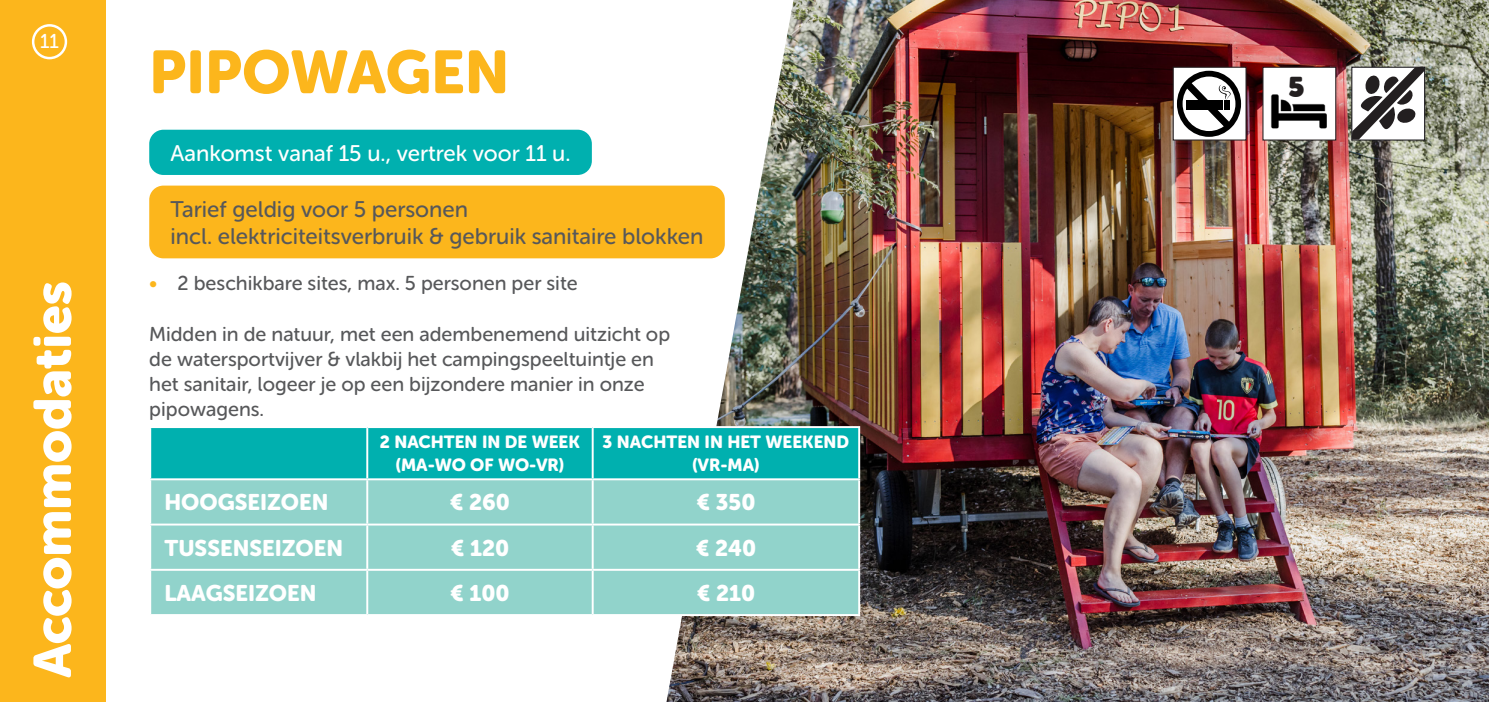
<style>
.page{position:relative;width:1489px;height:702px;background:#fff}
.page>*{position:absolute;margin:0;border:0;box-sizing:border-box;transform-origin:0 0}
.Paragraph_Style_1{font:60px "Museo Sans Rounded 900";color:#fcb61c}
.Paragraph_Style_1-2{font:52.5px "Museo Sans Rounded 900";color:#fff}
.t1{font:28px "Museo Sans Rounded";color:#231f20}
.arcering_geel{font:22.5px/27.5px "Museo Sans Rounded 500";color:#57585a}
.Paragraph_Style_1-3{font:22.5px "Museo Sans Rounded 900";color:#fff}
.arcering_aankomst{font:22.5px "Museo Sans Rounded 500";color:#fff}
.t2{font:20px/25px "Museo Sans Rounded 500";color:#57585a}
.t3{font:20px "Museo Sans Rounded 500";color:#fff}
.Paragraph_Style_1-4{font:17.5px "Museo Sans Rounded 900";color:#fff}
.s1{color:#fcb61c}
</style>
<div class="page">
<img style="left:666px;top:0;width:822px;height:702px">
<svg style="left:1351px;top:66px;width:73px;height:74px"></svg>
<div style="left:1262px;top:67px;width:74px;height:73px;background:#fff;border:1px solid #241f21"></div>
<div style="left:1172px;top:67px;width:74px;height:73px;background:#fff;border:1px solid #241f21"></div>
<svg style="left:1177px;top:71px;width:63px;height:66px"></svg>
<img style="left:1271px;top:94px;width:56px;height:35px">
<div style="left:149px;top:130px;width:443px;height:45px;background:#00b0af;border-radius:14px"></div>
<div style="left:149px;top:185px;width:575px;height:73px;background:#fcb61c;border-radius:14px"></div>
<div style="left:0;top:0;width:106px;height:702px;background:#fcb61c"></div>
<div style="left:32px;top:24px;width:35px;height:35px;border:2px solid #fff;border-radius:50%"></div>
<div style="left:151px;top:428px;width:707px;height:50px;background:#00b0af"></div>
<div style="left:151px;top:480px;width:707px;height:134px;background:#91d3cb"></div>
<hr style="left:366px;top:428px;width:2px;height:50px;background:#fff">
<hr style="left:592px;top:426px;width:268px;height:2px;background:#fff">
<hr style="left:591px;top:428px;width:2px;height:50px;background:#fff">
<hr style="left:858px;top:428px;width:2px;height:50px;background:#fff">
<hr style="left:366px;top:480px;width:2px;height:43px;background:#fff">
<hr style="left:592px;top:478px;width:268px;height:2px;background:#fff">
<hr style="left:591px;top:480px;width:2px;height:43px;background:#fff">
<hr style="left:858px;top:480px;width:2px;height:43px;background:#fff">
<hr style="left:149px;top:523px;width:218px;height:2px;background:#fff">
<hr style="left:367px;top:523px;width:225px;height:2px;background:#fff">
<hr style="left:366px;top:525px;width:2px;height:43px;background:#fff">
<hr style="left:592px;top:523px;width:268px;height:2px;background:#fff">
<hr style="left:591px;top:525px;width:2px;height:43px;background:#fff">
<hr style="left:858px;top:525px;width:2px;height:43px;background:#fff">
<hr style="left:149px;top:568px;width:218px;height:2px;background:#fff">
<hr style="left:367px;top:568px;width:225px;height:2px;background:#fff">
<hr style="left:366px;top:570px;width:2px;height:44px;background:#fff">
<hr style="left:592px;top:568px;width:268px;height:2px;background:#fff">
<hr style="left:591px;top:570px;width:2px;height:44px;background:#fff">
<hr style="left:858px;top:570px;width:2px;height:44px;background:#fff">
<hr style="left:592px;top:614px;width:268px;height:2px;background:#fff">
<p class="t3" style="left:40px;top:30px;width:20px">11</p>
<p class="Paragraph_Style_1-2" style="left:23px;top:677px;width:398px;rotate:-90deg">Accommodaties</p>
<p class="Paragraph_Style_1" style="left:149px;top:38px;width:361px">PIPOWAGEN</p>
<p class="arcering_aankomst" style="left:170px;top:141px;width:401px">Aankomst vanaf 15 u., vertrek voor 11 u.</p>
<p class="arcering_geel" style="left:170px;top:195px;width:534px">Tarief geldig voor 5 personen<br>incl. elektriciteitsverbruik &amp; gebruik sanitaire blokken</p>
<p class="t2" style="left:149px;top:271px;width:430px"><span class="s1">•</span> 2 beschikbare sites, max. 5 personen per site</p>
<p class="t2" style="left:149px;top:321px;width:522px">Midden in de natuur, met een adembenemend uitzicht op de watersportvijver &amp; vlakbij het campingspeeltuintje en het sanitair, logeer je op een bijzondere manier in onze pipowagens.</p>
<p class="Paragraph_Style_1-4" style="left:380px;top:432px;width:202px">2 NACHTEN IN DE WEEK</p>
<p class="Paragraph_Style_1-4" style="left:396px;top:455px;width:170px">(MA-WO OF WO-VR)</p>
<p class="Paragraph_Style_1-4" style="left:602px;top:432px;width:248px">3 NACHTEN IN HET WEEKEND</p>
<p class="Paragraph_Style_1-4" style="left:692px;top:455px;width:69px">(VR-MA)</p>
<p class="Paragraph_Style_1-3" style="left:164px;top:489px;width:166px">HOOGSEIZOEN</p>
<p class="Paragraph_Style_1-3" style="left:450px;top:489px;width:62px">€ 260</p>
<p class="Paragraph_Style_1-3" style="left:696px;top:489px;width:61px">€ 350</p>
<p class="Paragraph_Style_1-3" style="left:164px;top:535px;width:180px">TUSSENSEIZOEN</p>
<p class="Paragraph_Style_1-3" style="left:451px;top:535px;width:60px">€ 120</p>
<p class="Paragraph_Style_1-3" style="left:695px;top:535px;width:62px">€ 240</p>
<p class="Paragraph_Style_1-3" style="left:164px;top:580px;width:153px">LAAGSEIZOEN</p>
<p class="Paragraph_Style_1-3" style="left:450px;top:580px;width:61px">€ 100</p>
<p class="Paragraph_Style_1-3" style="left:696px;top:580px;width:60px">€ 210</p>
<p class="t1" style="left:1288px;top:71px;width:18px">5</p>
</div>
